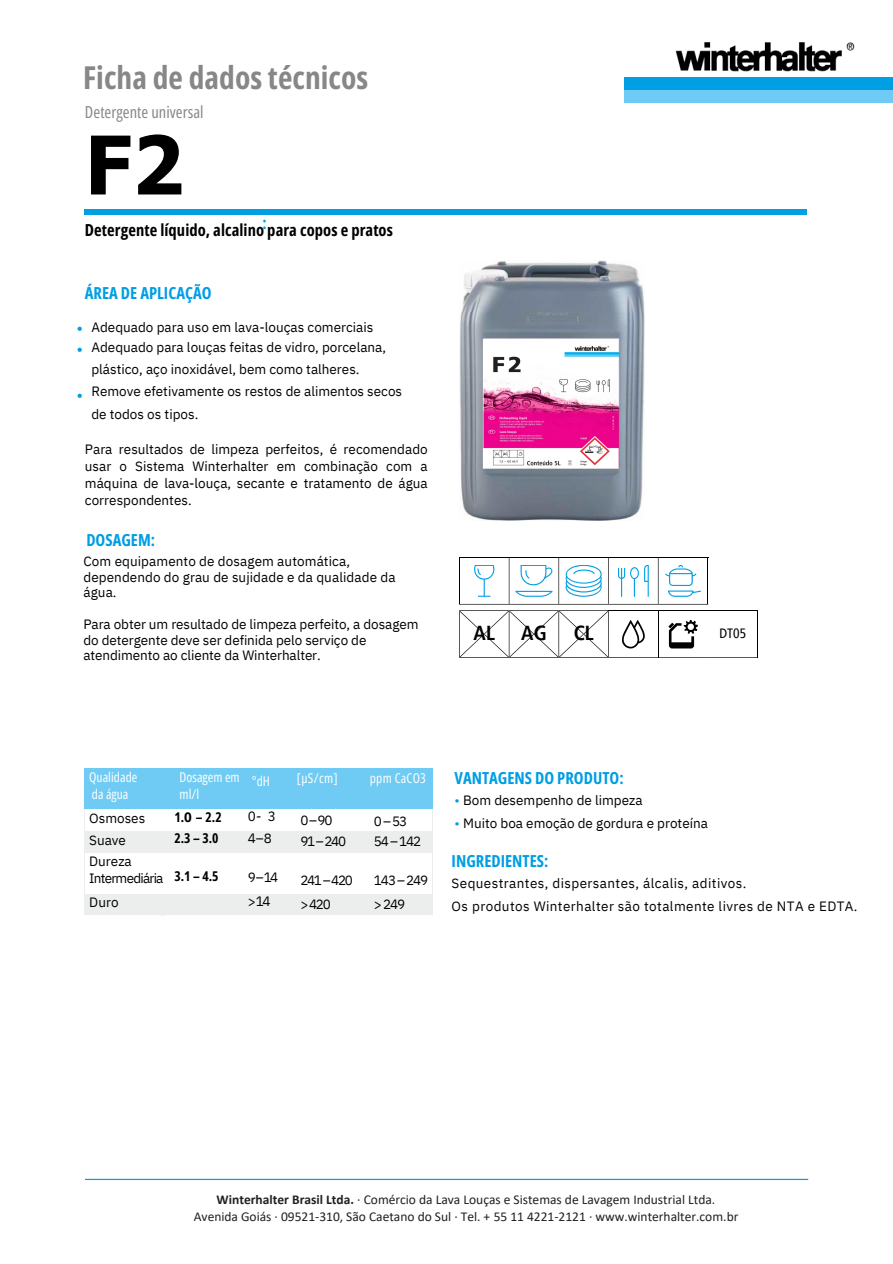
<style>
.page{position:relative;width:893px;height:1264px;background:#fff}
.page>*{position:absolute;margin:0;border:0;box-sizing:border-box;transform-origin:0 0}
.t1{font:700 81px "Tahoma";color:#000}
.t2{font:700 31.5px "Open Sans Condensed";color:#868786}
.t3{font:700 condensed 20.25px "Frutiger LT Pro";color:#000}
.t4{font:700 16.5px "Open Sans Condensed";color:#009ee3}
.t5{font:700 16.5px "Open Sans Condensed";letter-spacing:.005em;color:#000}
.t6{font:16.5px "Open Sans Condensed";letter-spacing:.005em;color:#868786}
.t7{font:13.5px/15.8px "IBM Plex Sans";color:#000}
.t8{font:13.5px "Calibri";color:#231f20}
.t9{font:13.5px "IBM Plex Sans";letter-spacing:.03em;color:#000}
.t10{font:13.5px "Open Sans Condensed";color:#fff}
.t11{font:700 13.5px "Open Sans Condensed";color:#000}
.t12{font:13.5px "IBM Plex Sans";letter-spacing:-.055em;color:#000}
.t13{font:condensed 13.5px "Frutiger LT Pro";color:#000}
.t14{font:13.5px/20.2px "Calibri";color:#009ee3}
.s1{font-family:"Open Sans"}
.s2{color:#009ee3}
.s3{font-weight:700}
</style>
<div class="page">
<img style="left:675px;top:42px;width:179px;height:29px">
<div style="left:85px;top:209px;width:722px;height:6px;background:#009ee3"></div>
<hr style="left:85px;top:1178px;width:723px;height:1px;background:#009ee3">
<div style="left:623px;top:77px;width:269px;height:13px;background:#009ee3"></div>
<div style="left:623px;top:90px;width:269px;height:13px;background:#6fcbf3"></div>
<img style="left:461px;top:260px;width:183px;height:52px">
<div style="left:85px;top:768px;width:278px;height:41px;background:#6fcbf3"></div>
<div style="left:363px;top:768px;width:69px;height:41px;background:#6fcbf3"></div>
<hr style="left:84px;top:768px;width:1px;height:41px;background:#6fcbf3">
<hr style="left:432px;top:768px;width:1px;height:41px;background:#6fcbf3">
<div style="left:85px;top:831px;width:347px;height:21px;background:#eceded"></div>
<svg style="left:432px;top:809px;width:1px;height:43px"></svg>
<hr style="left:85px;top:852px;width:1px;height:42px;background:#eceded">
<hr style="left:432px;top:852px;width:1px;height:42px;background:#eceded">
<div style="left:85px;top:894px;width:347px;height:22px;background:#eceded"></div>
<hr style="left:85px;top:916px;width:347px;height:1px;background:#eceded">
<svg style="left:432px;top:894px;width:1px;height:21px"></svg>
<img style="left:459px;top:312px;width:185px;height:208px">
<hr style="left:757px;top:611px;width:1px;height:46px;background:#000">
<svg style="left:459px;top:557px;width:298px;height:101px"></svg>
<p class="t2" style="left:83px;top:56px;width:287px">Ficha de dados técnicos</p>
<p class="t6" style="left:85px;top:100px;width:120px">Detergente universal</p>
<p class="t1" style="left:85px;top:113px;width:100px">F2</p>
<p class="t4" style="left:262px;top:212px;width:6px">:</p>
<p class="t5" style="left:85px;top:218px;width:309px">Detergente líquido, alcalino para copos e pratos</p>
<p class="t4" style="left:85px;top:281px;width:128px">ÁREA DE APLICAÇÃO</p>
<p class="t14" style="left:76px;top:320px;width:8px">• •</p>
<p class="t14" style="left:76px;top:387px;width:8px">•</p>
<p class="t7" style="left:91px;top:319px;width:283px">Adequado para uso em lava-louças comerciais</p>
<p class="t7" style="left:91px;top:339px;width:296px">Adequado para louças feitas de vidro, porcelana,</p>
<p class="t7" style="left:91px;top:360px;width:269px">plástico, aço inoxidável, bem como talheres.</p>
<p class="t7" style="left:91px;top:380px;width:312px;line-height:22.5px">Remove efetivamente os restos de alimentos secos de todos os tipos.</p>
<p class="t7" style="left:85px;top:441px;width:344px;line-height:16.8px;text-align:justify">Para resultados de limpeza perfeitos, é recomendado usar o Sistema Winterhalter em combinação com a máquina de lava-louça, secante e tratamento de água correspondentes.</p>
<p class="t4" style="left:86px;top:528px;width:70px">DOSAGEM:</p>
<p class="t7" style="left:83px;top:553px;width:313px">Com equipamento de dosagem automática, dependendo do grau de sujidade e da qualidade da água.</p>
<p class="t7" style="left:83px;top:616px;width:336px">Para obter um resultado de limpeza perfeito, a dosagem do detergente deve ser definida pelo serviço de atendimento ao cliente da Winterhalter.</p>
<p class="t3" style="left:473px;top:621px;width:23px">AL</p>
<p class="t3" style="left:521px;top:621px;width:27px">AG</p>
<p class="t3" style="left:573px;top:621px;width:22px">CL</p>
<p class="t13" style="left:719px;top:625px;width:28px">DT05</p>
<p class="t10" style="left:89px;top:768px;width:50px">Qualidade</p>
<p class="t10" style="left:92px;top:785px;width:38px">da água</p>
<p class="t7" style="left:89px;top:807px;width:57px;line-height:21.3px">Osmoses<br>Suave</p>
<p class="t7" style="left:89px;top:853px;width:44px">Dureza</p>
<p class="t12" style="left:89px;top:869px;width:76px">Intermediária</p>
<p class="t7" style="left:89px;top:893px;width:31px">Duro</p>
<p class="t10" style="left:179px;top:768px;width:62px">Dosagem em</p>
<p class="t10" style="left:179px;top:785px;width:21px">ml/l</p>
<p class="t11" style="left:174px;top:807px;width:49px">1.<span class="s1">0</span> – 2.2</p>
<p class="t11" style="left:174px;top:828px;width:45px">2.3 – 3.0</p>
<p class="t11" style="left:174px;top:867px;width:45px">3.1 – 4.5</p>
<p class="t10" style="left:252px;top:772px;width:20px">°dH</p>
<p class="t7" style="left:248px;top:807px;width:29px">0- 3</p>
<p class="t7" style="left:248px;top:829px;width:25px">4 – 8</p>
<p class="t7" style="left:248px;top:869px;width:32px">9 – 14</p>
<p class="t7" style="left:248px;top:892px;width:24px">&gt; 14</p>
<p class="t10" style="left:297px;top:768px;width:42px">[µS/cm]</p>
<p class="t7" style="left:300px;top:811px;width:34px">0 – 90</p>
<p class="t7" style="left:300px;top:833px;width:47px">91 – 240</p>
<p class="t7" style="left:300px;top:872px;width:54px">241 – 420</p>
<p class="t7" style="left:300px;top:896px;width:32px">&gt; 420</p>
<p class="t10" style="left:370px;top:768px;width:58px">ppm CaCO3</p>
<p class="t7" style="left:374px;top:813px;width:35px">0 – 53</p>
<p class="t7" style="left:374px;top:833px;width:49px">54 – 142</p>
<p class="t7" style="left:374px;top:872px;width:56px">143 – 249</p>
<p class="t7" style="left:374px;top:896px;width:33px">&gt; 249</p>
<p class="t4" style="left:454px;top:766px;width:171px">VANTAGENS DO PRODUTO:</p>
<p class="t7" style="left:454px;top:791px;width:190px"><span class="s2">•</span> Bom desempenho de limpeza</p>
<p class="t7" style="left:454px;top:815px;width:255px"><span class="s2">•</span> Muito boa emoção de gordura e proteína</p>
<p class="t4" style="left:451px;top:849px;width:98px">INGREDIENTES:</p>
<p class="t9" style="left:451px;top:873px;width:296px">Sequestrantes, dispersantes, álcalis, aditivos.</p>
<p class="t9" style="left:451px;top:897px;width:407px">Os produtos Winterhalter são totalmente livres de NTA e EDTA.</p>
<p class="t8" style="left:216px;top:1194px;width:500px"><span class="s3">Winterhalter Brasil Ltda.</span> · Comércio da Lava Louças e Sistemas de Lavagem Industrial Ltda.</p>
<p class="t8" style="left:194px;top:1211px;width:546px">Avenida Goiás · 09521-310, São Caetano do Sul · Tel. + 55 11 4221-2121 · www.winterhalter.com.br</p>
</div>
